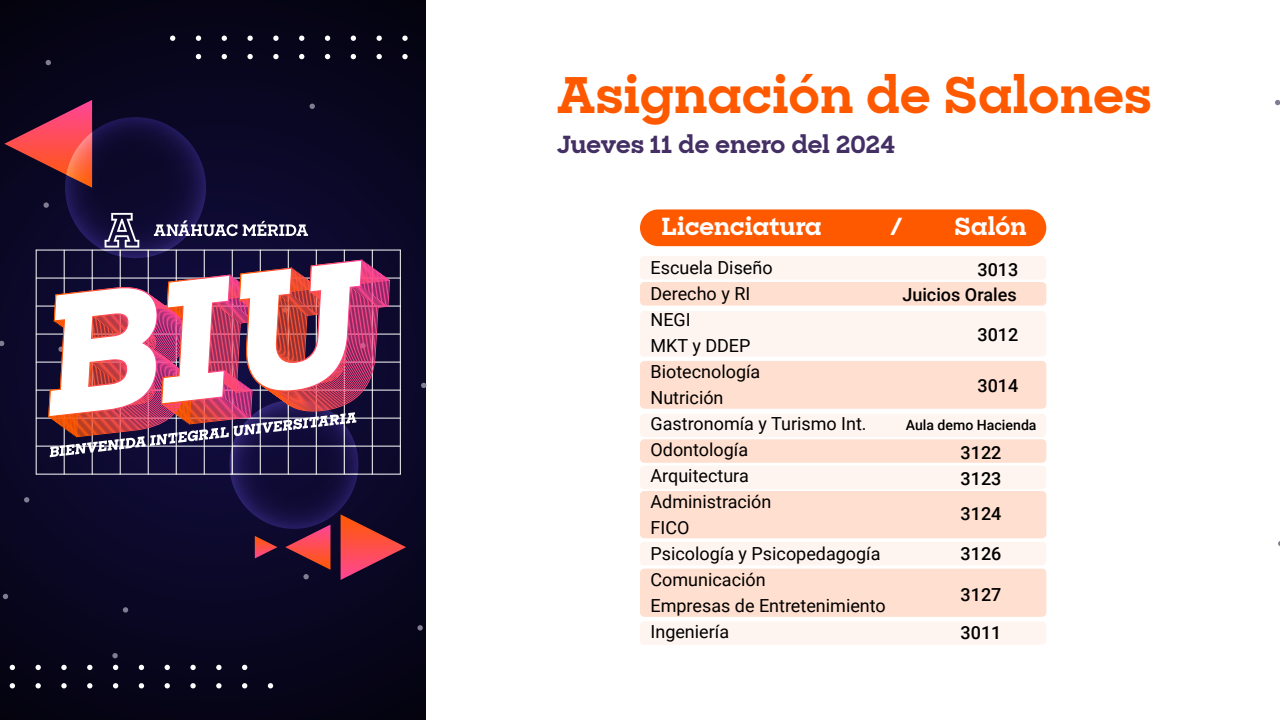
<style>
.page{position:relative;width:1280px;height:720px;background:#fff}
.page>*{position:absolute;margin:0;border:0;box-sizing:border-box;transform-origin:0 0}
.t1{font:700 50px "Sharp Slab";letter-spacing:-.01em;color:#ff5900}
.t2{font:700 24px "Sharp Slab";letter-spacing:-.02em;color:#432f64}
.t3{font:700 24px "Sharp Slab";letter-spacing:-.005em;color:#fff}
.t4{font:18px/26px "Roboto";color:#000}
.t5{font:500 18px/25.6px "Roboto";color:#000}
.t6{font:500 14.1px "Roboto";color:#000}
</style>
<div class="page">
<div style="left:640px;top:256px;width:406px;height:24px;background:#fff5f0;border-radius:4px"></div>
<div style="left:640px;top:414px;width:406px;height:23px;background:#fff5f0;border-radius:4px"></div>
<div style="left:640px;top:466px;width:406px;height:23px;background:#fff5f0;border-radius:4px"></div>
<div style="left:640px;top:569px;width:406px;height:48px;background:#ffdfcf;border-radius:4px"></div>
<div style="left:640px;top:311px;width:406px;height:46px;background:#fff5f0;border-radius:4px"></div>
<div style="left:640px;top:282px;width:406px;height:24px;background:#ffdfcf;border-radius:4px"></div>
<div style="left:640px;top:439px;width:406px;height:24px;background:#ffdfcf;border-radius:4px"></div>
<div style="left:640px;top:491px;width:406px;height:47px;background:#ffdfcf;border-radius:4px"></div>
<div style="left:640px;top:542px;width:406px;height:23px;background:#fff5f0;border-radius:4px"></div>
<div style="left:640px;top:621px;width:406px;height:24px;background:#fff5f0;border-radius:4px"></div>
<div style="left:640px;top:361px;width:406px;height:48px;background:#ffdfcf;border-radius:4px"></div>
<div style="left:640px;top:209px;width:406px;height:37px;background:#ff5900;border-radius:18px"></div>
<svg style="left:0;top:0;width:425px;height:720px;background:#090722"></svg>
<svg style="left:112px;top:653px;width:6px;height:5px"></svg>
<svg style="left:417px;top:625px;width:6px;height:6px"></svg>
<svg style="left:421px;top:383px;width:5px;height:5px"></svg>
<svg style="left:310px;top:104px;width:5px;height:5px"></svg>
<svg style="left:44px;top:202px;width:5px;height:6px"></svg>
<svg style="left:24px;top:497px;width:5px;height:6px"></svg>
<svg style="left:46px;top:60px;width:5px;height:5px"></svg>
<svg style="left:0;top:341px;width:4px;height:5px"></svg>
<svg style="left:3px;top:594px;width:5px;height:5px"></svg>
<svg style="left:123px;top:607px;width:5px;height:6px"></svg>
<hr style="left:36px;top:474px;width:364px;height:1px;background:#fff">
<hr style="left:36px;top:446px;width:364px;height:1px;background:#fff">
<hr style="left:36px;top:418px;width:364px;height:1px;background:#fff">
<hr style="left:36px;top:390px;width:364px;height:1px;background:#fff">
<hr style="left:36px;top:362px;width:364px;height:1px;background:#fff">
<hr style="left:36px;top:334px;width:364px;height:1px;background:#fff">
<hr style="left:36px;top:306px;width:364px;height:1px;background:#fff">
<hr style="left:36px;top:278px;width:364px;height:1px;background:#fff">
<hr style="left:36px;top:250px;width:364px;height:1px;background:#fff">
<hr style="left:176px;top:250px;width:1px;height:224px;background:#fff">
<hr style="left:204px;top:250px;width:1px;height:224px;background:#fff">
<hr style="left:232px;top:250px;width:1px;height:224px;background:#fff">
<hr style="left:260px;top:250px;width:1px;height:224px;background:#fff">
<hr style="left:288px;top:250px;width:1px;height:224px;background:#fff">
<hr style="left:316px;top:250px;width:1px;height:224px;background:#fff">
<hr style="left:344px;top:250px;width:1px;height:224px;background:#fff">
<hr style="left:372px;top:250px;width:1px;height:224px;background:#fff">
<hr style="left:400px;top:250px;width:1px;height:224px;background:#fff">
<hr style="left:36px;top:250px;width:1px;height:224px;background:#fff">
<hr style="left:64px;top:250px;width:1px;height:224px;background:#fff">
<hr style="left:92px;top:250px;width:1px;height:224px;background:#fff">
<hr style="left:120px;top:250px;width:1px;height:224px;background:#fff">
<hr style="left:148px;top:250px;width:1px;height:224px;background:#fff">
<svg style="left:341px;top:514px;width:65px;height:66px;background:#822a37"></svg>
<svg style="left:285px;top:525px;width:45px;height:54px;background:#742739"></svg>
<svg style="left:255px;top:536px;width:22px;height:22px"></svg>
<svg style="left:4px;top:100px;width:88px;height:88px;background:#752537"></svg>
<svg style="left:10px;top:683px;width:5px;height:5px"></svg>
<svg style="left:36px;top:683px;width:5px;height:5px"></svg>
<svg style="left:61px;top:683px;width:6px;height:5px"></svg>
<svg style="left:87px;top:683px;width:5px;height:5px"></svg>
<svg style="left:113px;top:683px;width:5px;height:5px"></svg>
<svg style="left:139px;top:683px;width:5px;height:5px"></svg>
<svg style="left:165px;top:683px;width:5px;height:5px"></svg>
<svg style="left:190px;top:683px;width:6px;height:5px"></svg>
<svg style="left:216px;top:683px;width:6px;height:5px"></svg>
<svg style="left:242px;top:683px;width:5px;height:5px"></svg>
<svg style="left:268px;top:683px;width:5px;height:5px"></svg>
<svg style="left:10px;top:665px;width:5px;height:5px"></svg>
<svg style="left:36px;top:665px;width:5px;height:5px"></svg>
<svg style="left:61px;top:665px;width:6px;height:5px"></svg>
<svg style="left:87px;top:665px;width:5px;height:5px"></svg>
<svg style="left:113px;top:665px;width:5px;height:5px"></svg>
<svg style="left:139px;top:665px;width:5px;height:5px"></svg>
<svg style="left:165px;top:665px;width:5px;height:5px"></svg>
<svg style="left:190px;top:665px;width:6px;height:5px"></svg>
<svg style="left:216px;top:665px;width:6px;height:5px"></svg>
<svg style="left:242px;top:665px;width:5px;height:5px"></svg>
<svg style="left:196px;top:54px;width:5px;height:5px"></svg>
<svg style="left:222px;top:54px;width:5px;height:5px"></svg>
<svg style="left:247px;top:54px;width:6px;height:5px"></svg>
<svg style="left:273px;top:54px;width:6px;height:5px"></svg>
<svg style="left:299px;top:54px;width:5px;height:5px"></svg>
<svg style="left:325px;top:54px;width:5px;height:5px"></svg>
<svg style="left:351px;top:54px;width:5px;height:5px"></svg>
<svg style="left:377px;top:54px;width:5px;height:5px"></svg>
<svg style="left:402px;top:54px;width:6px;height:5px"></svg>
<svg style="left:170px;top:36px;width:5px;height:5px"></svg>
<svg style="left:196px;top:36px;width:5px;height:5px"></svg>
<svg style="left:222px;top:36px;width:5px;height:5px"></svg>
<svg style="left:247px;top:36px;width:6px;height:5px"></svg>
<svg style="left:273px;top:36px;width:6px;height:5px"></svg>
<svg style="left:299px;top:36px;width:5px;height:5px"></svg>
<svg style="left:325px;top:36px;width:5px;height:5px"></svg>
<svg style="left:351px;top:36px;width:5px;height:5px"></svg>
<svg style="left:377px;top:36px;width:5px;height:5px"></svg>
<svg style="left:402px;top:36px;width:6px;height:5px"></svg>
<svg style="left:65px;top:117px;width:141px;height:141px;background:#23163c"></svg>
<svg style="left:229px;top:400px;width:129px;height:129px;background:#1b1646"></svg>
<img style="left:48px;top:259px;width:343px;height:198px">
<svg style="left:154px;top:220px;width:154px;height:16px"></svg>
<svg style="left:105px;top:213px;width:34px;height:35px"></svg>
<svg style="left:1275px;top:100px;width:5px;height:5px"></svg>
<h1 class="t1" style="left:556px;top:59px;width:597px">Asignación de Salones</h1>
<h2 class="t2" style="left:556px;top:127px;width:341px">Jueves 11 de enero del 2024</h2>
<h2 class="t3" style="left:662px;top:209px;width:162px">Licenciatura</h2>
<h2 class="t3" style="left:890px;top:209px;width:15px">/</h2>
<h2 class="t3" style="left:954px;top:209px;width:74px">Salón</h2>
<p class="t4" style="left:651px;top:254px;width:237px">Escuela Diseño<br>Derecho y RI<br>NEGI<br>MKT y DDEP<br>Biotecnología<br>Nutrición<br>Gastronomía y Turismo Int.<br>Odontología<br>Arquitectura<br>Administración<br>FICO<br>Psicología y Psicopedagogía<br>Comunicación<br>Empresas de Entretenimiento<br>Ingeniería</p>
<p class="t5" style="left:977px;top:257px;width:42px">3013</p>
<p class="t5" style="left:902px;top:281px;width:116px">Juicios Orales</p>
<p class="t5" style="left:977px;top:321px;width:42px">3012</p>
<p class="t5" style="left:977px;top:372px;width:42px">3014</p>
<p class="t6" style="left:906px;top:415px;width:132px">Aula demo Hacienda</p>
<p class="t5" style="left:961px;top:440px;width:42px">3122<br>3123</p>
<p class="t5" style="left:961px;top:500px;width:42px">3124</p>
<p class="t5" style="left:961px;top:541px;width:42px">3126</p>
<p class="t5" style="left:961px;top:581px;width:42px">3127</p>
<p class="t5" style="left:961px;top:619px;width:42px">3011</p>
</div>
